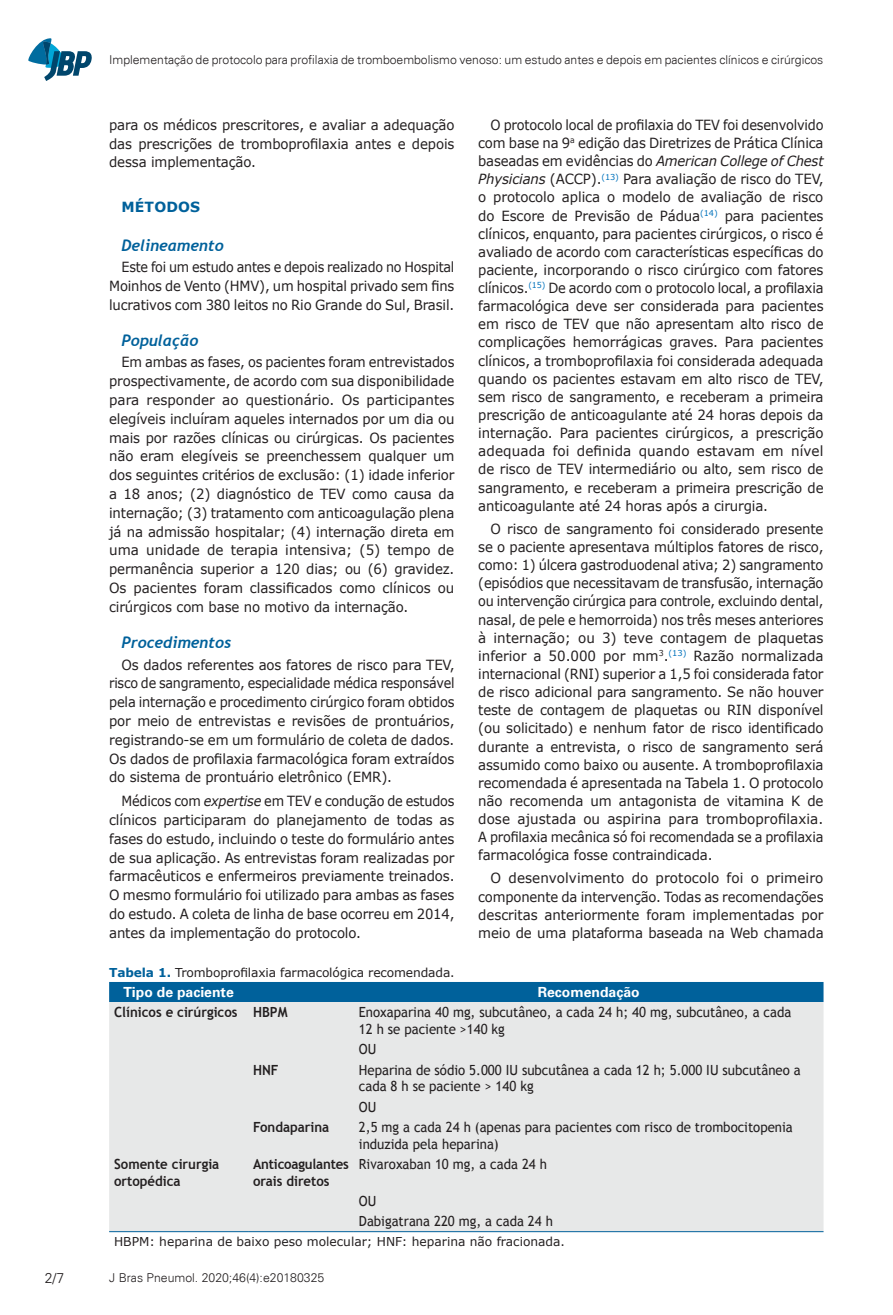
<style>
.page{position:relative;width:893px;height:1315px;background:#fff}
.page>*{position:absolute;margin:0;border:0;box-sizing:border-box;transform-origin:0 0}
.Heading2{font:italic 700 15.75px "Trebuchet";color:#00619b}
.Paragraph{font:14px/18.2px "Verdana";letter-spacing:-.01em;color:#231f20;text-align:justify;scale:.92 1}
.Paragraph-2{font:14px/18.2px "Verdana";letter-spacing:-.01em;color:#231f20;text-align:justify;scale:.95 1}
.Paragraph-3{font:14px/18.7px "Verdana";letter-spacing:-.01em;color:#231f20;text-align:justify;scale:.93 1}
.TableBody{font:14px/16.8px "Trebuchet MS";color:#231f20;scale:.94 1}
.Paragraph-4{font:14px/18.2px "Verdana";letter-spacing:-.01em;color:#231f20;text-align:justify}
.Paragraph-5{font:14px/18.7px "Verdana";letter-spacing:-.01em;color:#231f20;text-align:justify;scale:.91 1}
.TableBody-2{font:700 14px/16.8px "Trebuchet MS";color:#231f20;scale:.94 1}
.TableHead{font:700 14px "Univers";color:#fff}
.Heading1{font:700 14px "Verdana";letter-spacing:.01em;color:#00619b}
.t1{font:300 14px "Univers";color:#231f20}
.t2{font:300 12.25px "Univers";color:#231f20}
.TableFootnote{font:12.25px "Verdana";color:#231f20}
.TableTitle{font:12.25px "Verdana";letter-spacing:-.01em;color:#231f20}
.s1{font-style:italic}
.s2{font-weight:700;color:#00619b}
</style>
<div class="page">
<svg style="left:28px;top:38px;width:64px;height:43px"></svg>
<div style="left:109px;top:982px;width:714px;height:20px;background:#00619b"></div>
<div style="left:109px;top:1002px;width:714px;height:229px;background:#e7e8e8"></div>
<hr style="left:109px;top:1231px;width:139px;height:1px;background:#00619b">
<hr style="left:248px;top:1231px;width:106px;height:1px;background:#00619b">
<hr style="left:354px;top:1231px;width:469px;height:1px;background:#00619b">
<p class="t2" style="left:109px;top:52px;width:716px">Implementação de protocolo para profilaxia de tromboembolismo venoso: um estudo antes e depois em pacientes clínicos e cirúrgicos</p>
<p class="Paragraph-2" style="left:109px;top:116px;width:365px;line-height:18.7px">para os médicos prescritores, e avaliar a adequação das prescrições de tromboprofilaxia antes e depois dessa implementação.</p>
<p class="Heading1" style="left:122px;top:197px;width:80px">MÉTODOS</p>
<p class="Heading2" style="left:122px;top:235px;width:104px">Delineamento</p>
<p class="Paragraph-5" style="left:109px;top:258px;width:381px;text-indent:12px">Este foi um estudo antes e depois realizado no Hospital Moinhos de Vento (HMV), um hospital privado sem fins lucrativos com 380 leitos no Rio Grande do Sul, Brasil.</p>
<p class="Heading2" style="left:122px;top:331px;width:78px">População</p>
<p class="Paragraph-3" style="left:109px;top:353px;width:373px;text-indent:12px">Em ambas as fases, os pacientes foram entrevistados prospectivamente, de acordo com sua disponibilidade para responder ao questionário. Os participantes elegíveis incluíram aqueles internados por um dia ou mais por razões clínicas ou cirúrgicas. Os pacientes não eram elegíveis se preenchessem qualquer um dos seguintes critérios de exclusão: (1) idade inferior a 18 anos; (2) diagnóstico de TEV como causa da internação; (3) tratamento com anticoagulação plena já na admissão hospitalar; (4) internação direta em uma unidade de terapia intensiva; (5) tempo de permanência superior a 120 dias; ou (6) gravidez.<br>Os pacientes foram classificados como clínicos ou cirúrgicos com base no motivo da internação.</p>
<p class="Heading2" style="left:122px;top:633px;width:111px">Procedimentos</p>
<p class="Paragraph-2" style="left:109px;top:655px;width:365px;line-height:18.7px;text-indent:12px">Os dados referentes aos fatores de risco para TEV, risco de sangramento, especialidade médica responsável pela internação e procedimento cirúrgico foram obtidos por meio de entrevistas e revisões de prontuários, registrando-se em um formulário de coleta de dados.<br>Os dados de profilaxia farmacológica foram extraídos do sistema de prontuário eletrônico (EMR).</p>
<p class="Paragraph" style="left:109px;top:792px;width:377px;line-height:18.7px;text-indent:12px">Médicos com <span class="s1">expertise</span> em TEV e condução de estudos clínicos participaram do planejamento de todas as fases do estudo, incluindo o teste do formulário antes de sua aplicação. As entrevistas foram realizadas por farmacêuticos e enfermeiros previamente treinados.<br>O mesmo formulário foi utilizado para ambas as fases do estudo. A coleta de linha de base ocorreu em 2014, antes da implementação do protocolo.</p>
<p class="Paragraph" style="left:478px;top:116px;width:377px;text-indent:12px">O protocolo local de profilaxia do TEV foi desenvolvido com base na 9<sup>a</sup> edição das Diretrizes de Prática Clínica baseadas em evidências do <span class="s1">American College of Chest Physicians</span> (ACCP).<sup>(13)</sup> Para avaliação de risco do TEV, o protocolo aplica o modelo de avaliação de risco do Escore de Previsão de Pádua<sup>(14)</sup> para pacientes clínicos, enquanto, para pacientes cirúrgicos, o risco é avaliado de acordo com características específicas do paciente, incorporando o risco cirúrgico com fatores clínicos.<sup>(15)</sup> De acordo com o protocolo local, a profilaxia farmacológica deve ser considerada para pacientes em risco de TEV que não apresentam alto risco de complicações hemorrágicas graves. Para pacientes clínicos, a tromboprofilaxia foi considerada adequada quando os pacientes estavam em alto risco de TEV, sem risco de sangramento, e receberam a primeira prescrição de anticoagulante até 24 horas depois da internação. Para pacientes cirúrgicos, a prescrição adequada foi definida quando estavam em nível de risco de TEV intermediário ou alto, sem risco de sangramento, e receberam a primeira prescrição de anticoagulante até 24 horas após a cirurgia.</p>
<p class="Paragraph-2" style="left:478px;top:520px;width:365px;text-indent:12px">O risco de sangramento foi considerado presente se o paciente apresentava múltiplos fatores de risco, como: 1) úlcera gastroduodenal ativa; 2) sangramento (episódios que necessitavam de transfusão, internação ou intervenção cirúrgica para controle, excluindo dental, nasal, de pele e hemorroida) nos três meses anteriores à internação; ou 3) teve contagem de plaquetas inferior a 50.000 por mm<sup>3</sup>.<sup>(13)</sup> Razão normalizada internacional (RNI) superior a 1,5 foi considerada fator de risco adicional para sangramento. Se não houver teste de contagem de plaquetas ou RIN disponível (ou solicitado) e nenhum fator de risco identificado durante a entrevista, o risco de sangramento será assumido como baixo ou ausente. A tromboprofilaxia recomendada é apresentada na Tabela 1. O protocolo não recomenda um antagonista de vitamina K de dose ajustada ou aspirina para tromboprofilaxia.<br>A profilaxia mecânica só foi recomendada se a profilaxia farmacológica fosse contraindicada.</p>
<p class="Paragraph-4" style="left:478px;top:869px;width:347px;text-indent:12px">O desenvolvimento do protocolo foi o primeiro componente da intervenção. Todas as recomendações descritas anteriormente foram implementadas por meio de uma plataforma baseada na Web chamada</p>
<p class="TableTitle" style="left:109px;top:964px;width:347px"><span class="s2">Tabela 1.</span> Tromboprofilaxia farmacológica recomendada.</p>
<p class="TableHead" style="left:123px;top:983px;width:112px">Tipo de paciente</p>
<p class="TableHead" style="left:538px;top:983px;width:103px">Recomendação</p>
<p class="TableBody-2" style="left:114px;top:1004px;width:133px">Clínicos e cirúrgicos</p>
<p class="TableBody-2" style="left:253px;top:1004px;width:38px">HBPM</p>
<p class="TableBody" style="left:359px;top:1004px;width:462px">Enoxaparina 40 mg, subcutâneo, a cada 24 h; 40 mg, subcutâneo, a cada<br>12 h se paciente &gt;140 kg</p>
<p class="TableBody" style="left:359px;top:1041px;width:20px">OU</p>
<p class="TableBody-2" style="left:253px;top:1061px;width:29px">HNF</p>
<p class="TableBody" style="left:359px;top:1061px;width:472px">Heparina de sódio 5.000 IU subcutânea a cada 12 h; 5.000 IU subcutâneo a cada 8 h se paciente &gt; 140 kg</p>
<p class="TableBody" style="left:359px;top:1098px;width:20px">OU</p>
<p class="TableBody-2" style="left:253px;top:1118px;width:83px">Fondaparina</p>
<p class="TableBody" style="left:359px;top:1118px;width:463px">2,5 mg a cada 24 h (apenas para pacientes com risco de trombocitopenia induzida pela heparina)</p>
<p class="TableBody-2" style="left:114px;top:1155px;width:113px">Somente cirurgia ortopédica</p>
<p class="TableBody-2" style="left:253px;top:1155px;width:104px">Anticoagulantes orais diretos</p>
<p class="TableBody" style="left:359px;top:1155px;width:202px">Rivaroxaban 10 mg, a cada 24 h</p>
<p class="TableBody" style="left:359px;top:1192px;width:20px">OU</p>
<p class="TableBody" style="left:359px;top:1213px;width:208px">Dabigatrana 220 mg, a cada 24 h</p>
<p class="TableFootnote" style="left:114px;top:1233px;width:452px">HBPM: heparina de baixo peso molecular; HNF: heparina não fracionada.</p>
<p class="t1" style="left:45px;top:1269px;width:21px">2/7</p>
<p class="t2" style="left:109px;top:1270px;width:217px">J Bras Pneumol. 2020;46(4):e20180325</p>
</div>
